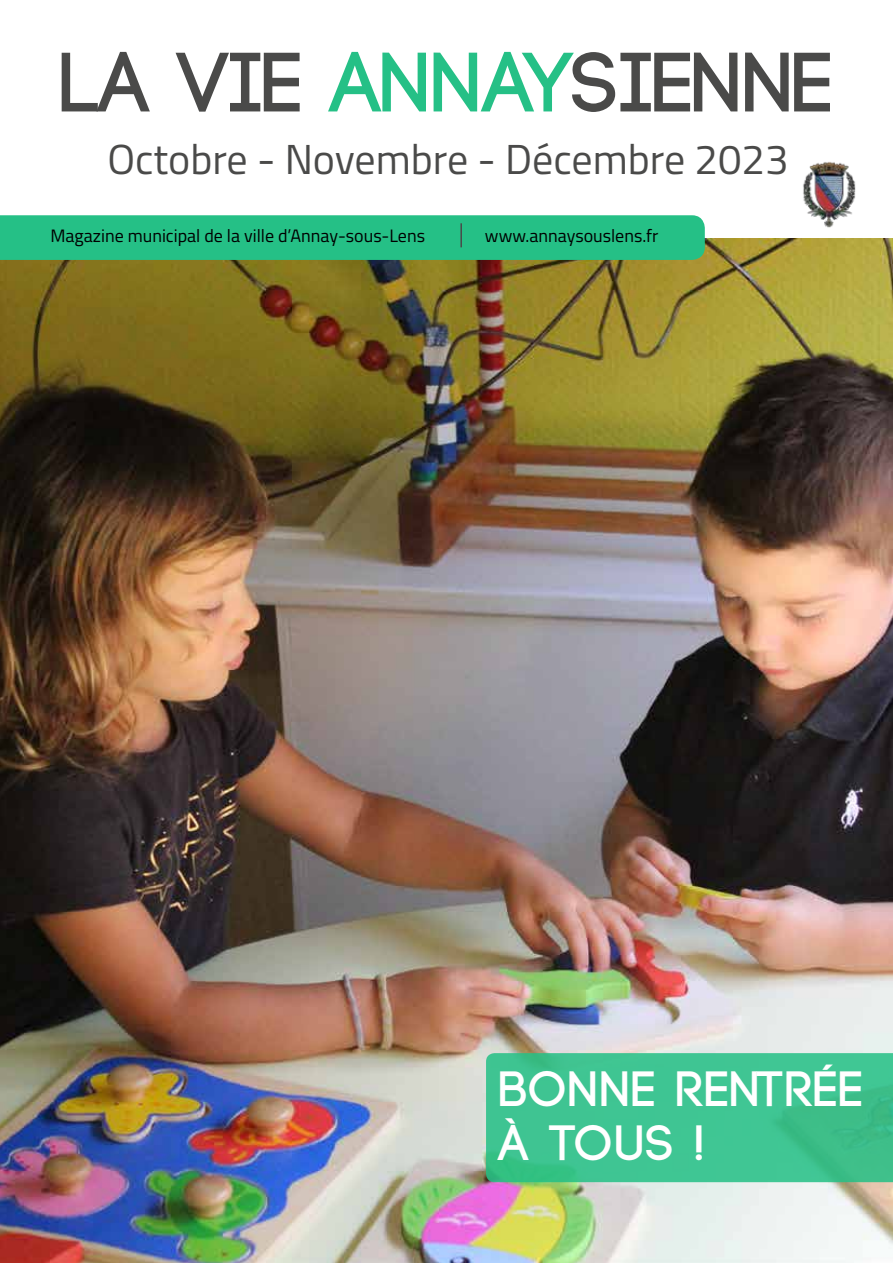
<style>
.page{position:relative;width:893px;height:1263px;background:#fff}
.page>*{position:absolute;margin:0;border:0;box-sizing:border-box;transform-origin:0 0}
.t1{font:700 84px "Code";color:#4a4a49}
.t2{font:700 49.5px/54px "Code";letter-spacing:.04em;color:#fff}
.t3{font:42px "Titillium";color:#4a4a49}
.t4{font:18px "Titillium";color:#000}
.s1{color:#25c086}
</style>
<div class="page">
<img style="left:0;top:238px;width:893px;height:1025px">
<svg style="left:486px;top:1053px;width:407px;height:129px;background:#3ec390"></svg>
<img style="left:803px;top:162px;width:53px;height:66px">
<div style="left:0;top:215px;width:705px;height:45px;background:#25c086"></div>
<hr style="left:460px;top:223px;width:2px;height:24px;background:#4a4a49">
<h1 class="t1" style="left:61px;top:40px;width:773px">LA VIE <span class="s1">ANNAY</span>SIENNE</h1>
<h3 class="t3" style="left:107px;top:129px;width:683px">Octobre - Novembre - Décembre 2023</h3>
<p class="t4" style="left:50px;top:223px;width:376px">Magazine municipal de la ville d’Annay-sous-Lens</p>
<p class="t4" style="left:485px;top:223px;width:175px">www.annaysouslens.fr</p>
<h2 class="t2" style="left:500px;top:1064px;width:364px">BONNE RENTRÉE<br>À TOUS !</h2>
</div>
